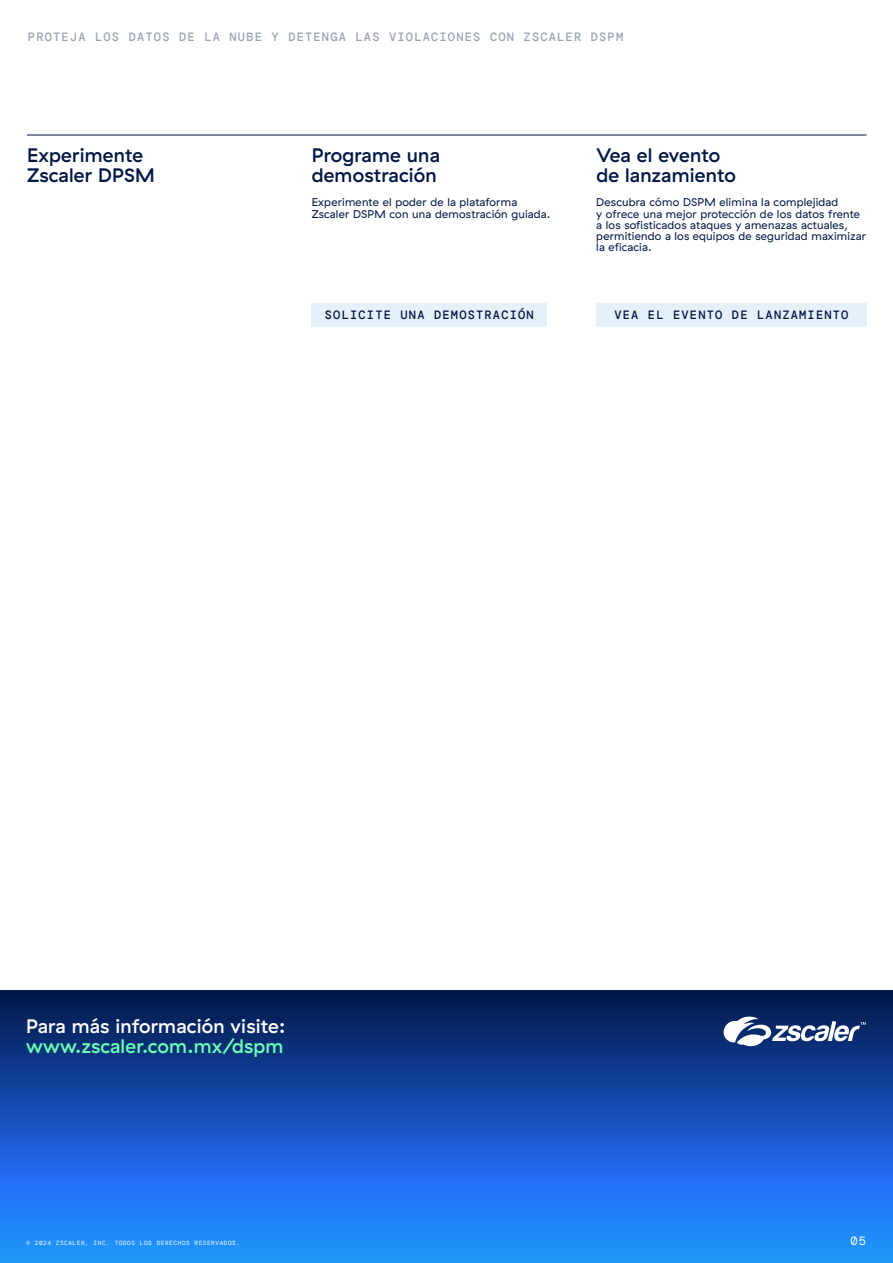
<style>
.page{position:relative;width:893px;height:1263px;background:#fff}
.page>*{position:absolute;margin:0;border:0;box-sizing:border-box;transform-origin:0 0}
.t1{font:500 19.5px/20.2px "GT Haptik ZS";letter-spacing:.01em;color:#001744}
.t2{font:500 19.5px "GT Haptik ZS";letter-spacing:.01em;color:#fff}
.t3{font:500 19.5px "GT Haptik ZS";letter-spacing:.01em;color:#6bffb3}
.t4{font:500 12px "DM Mono";letter-spacing:.1em;color:#99a2b4}
.t5{font:500 12px "DM Mono";letter-spacing:.1em;color:#001744}
.t6{font:12px "DM Mono";color:#fff}
.t7{font:11.25px/11.2px "GT Haptik ZS";letter-spacing:.02em;color:#001744}
.t8{font:6px "DM Mono";letter-spacing:.1em;color:#fff}
</style>
<div class="page">
<svg style="left:0;top:990px;width:893px;height:273px;background:#1756ba"></svg>
<hr style="left:27px;top:135px;width:839px;height:1px;background:#001744">
<div style="left:312px;top:303px;width:235px;height:24px;background:#e5f1fa"></div>
<div style="left:596px;top:303px;width:270px;height:24px;background:#e5f1fa"></div>
<svg style="left:723px;top:1014px;width:143px;height:34px"></svg>
<p class="t4" style="left:28px;top:29px;width:597px">PROTEJA LOS DATOS DE LA NUBE Y DETENGA LAS VIOLACIONES CON ZSCALER DSPM</p>
<h1 class="t1" style="left:27px;top:145px;width:129px">Experimente<br>Zscaler DPSM</h1>
<h1 class="t1" style="left:312px;top:145px;width:130px">Programe una demostración</h1>
<h1 class="t1" style="left:596px;top:145px;width:141px">Vea el evento de lanzamiento</h1>
<p class="t7" style="left:312px;top:197px;width:240px">Experimente el poder de la plataforma<br>Zscaler DSPM con una demostración guiada.</p>
<p class="t7" style="left:596px;top:197px;width:271px">Descubra cómo DSPM elimina la complejidad<br>y ofrece una mejor protección de los datos frente a los sofisticados ataques y amenazas actuales, permitiendo a los equipos de seguridad maximizar la eficacia.</p>
<p class="t5" style="left:325px;top:308px;width:210px">SOLICITE UNA DEMOSTRACIÓN</p>
<p class="t5" style="left:614px;top:308px;width:236px">VEA EL EVENTO DE LANZAMIENTO</p>
<h1 class="t2" style="left:26px;top:1014px;width:261px">Para más información visite:</h1>
<h1 class="t3" style="left:26px;top:1035px;width:259px">www.zscaler.com.mx/dspm</h1>
<p class="t8" style="left:26px;top:1239px;width:215px">© 2024 ZSCALER, INC. TODOS LOS DERECHOS RESERVADOS.</p>
<p class="t6" style="left:850px;top:1233px;width:17px">05</p>
</div>
